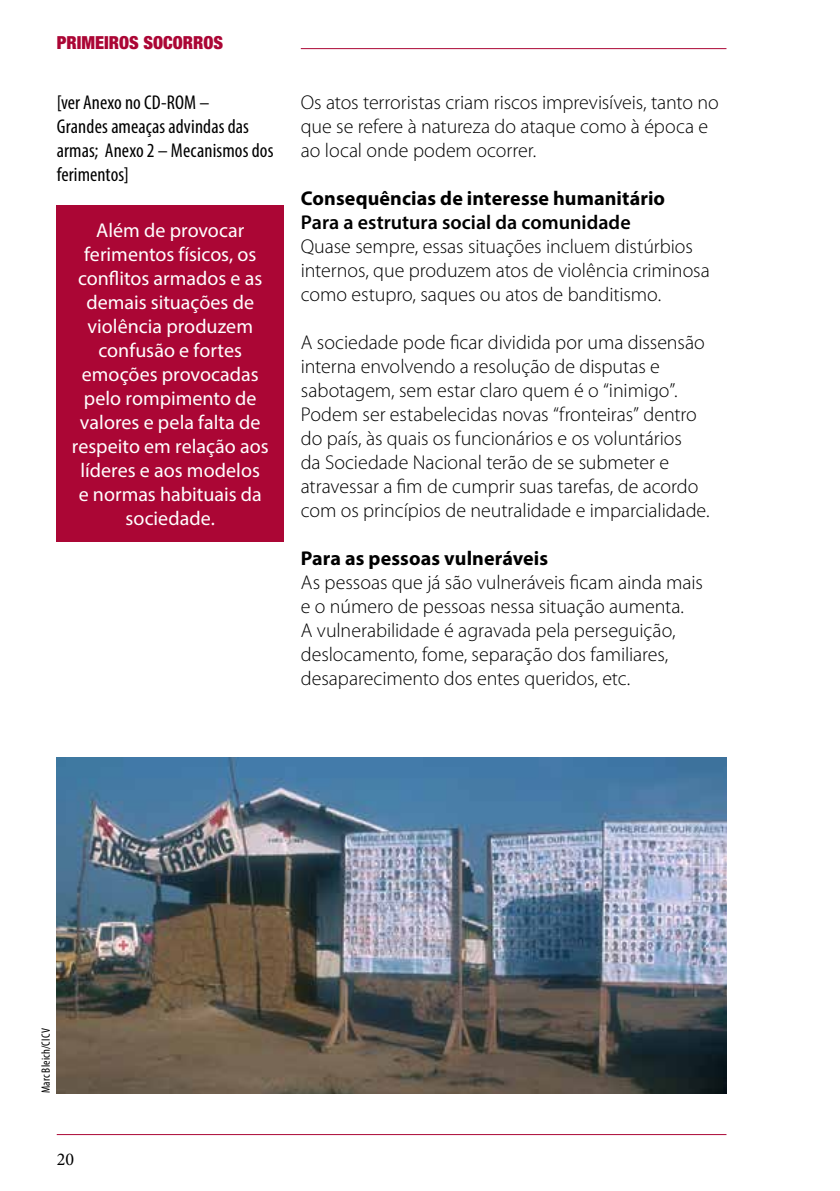
<style>
.page{position:relative;width:840px;height:1191px;background:#fff}
.page>*{position:absolute;margin:0;border:0;box-sizing:border-box;transform-origin:0 0}
.t1{font:300 20px/24px "Myriad Pro";letter-spacing:-.005em;color:#000}
.t2{font:20px/24px "Myriad Pro";color:#fff;text-align:center}
.t3{font:condensed 20px/24px "Myriad Pro";letter-spacing:.005em;color:#000}
.t4{font:700 20px "Myriad Pro";letter-spacing:.005em;color:#000}
.t5{font:600 20px "Myriad Pro";color:#000}
.t6{font:900 condensed 18px "Helvetica Neue LT Std";color:#ab0635}
.t7{font:18px "Minion Pro";color:#000}
.t8{font:condensed 12px "Myriad Pro";letter-spacing:.02em;color:#000}
</style>
<div class="page">
<hr style="left:300px;top:48px;width:426px;height:1px;background:#ab0635">
<hr style="left:57px;top:1134px;width:669px;height:1px;background:#ab0635">
<div style="left:57px;top:205px;width:226px;height:336px;background:#ab0635"></div>
<img style="left:57px;top:757px;width:669px;height:336px">
<p class="t6" style="left:57px;top:31px;width:168px">PRIMEIROS SOCORROS</p>
<p class="t3" style="left:57px;top:90px;width:218px">[ver Anexo no CD-ROM –<br>Grandes ameaças advindas das armas; Anexo 2 – Mecanismos dos ferimentos]</p>
<p class="t2" style="left:72px;top:218px;width:198px">Além de provocar ferimentos físicos, os conflitos armados e as demais situações de violência produzem confusão e fortes emoções provocadas pelo rompimento de valores e pela falta de respeito em relação aos líderes e aos modelos<br>e normas habituais da sociedade.</p>
<p class="t1" style="left:300px;top:90px;width:419px">Os atos terroristas criam riscos imprevisíveis, tanto no que se refere à natureza do ataque como à época e ao local onde podem ocorrer.</p>
<p class="t4" style="left:300px;top:185px;width:365px">Consequências de interesse humanitário</p>
<p class="t5" style="left:300px;top:210px;width:331px">Para a estrutura social da comunidade</p>
<p class="t1" style="left:300px;top:234px;width:410px">Quase sempre, essas situações incluem distúrbios internos, que produzem atos de violência criminosa como estupro, saques ou atos de banditismo.</p>
<p class="t1" style="left:300px;top:330px;width:410px">A sociedade pode ficar dividida por uma dissensão interna envolvendo a resolução de disputas e sabotagem, sem estar claro quem é o “inimigo”.<br>Podem ser estabelecidas novas “fronteiras” dentro do país, às quais os funcionários e os voluntários<br>da Sociedade Nacional terão de se submeter e atravessar a fim de cumprir suas tarefas, de acordo com os princípios de neutralidade e imparcialidade.</p>
<p class="t4" style="left:300px;top:545px;width:249px">Para as pessoas vulneráveis</p>
<p class="t1" style="left:300px;top:570px;width:403px">As pessoas que já são vulneráveis ficam ainda mais e o número de pessoas nessa situação aumenta.<br>A vulnerabilidade é agravada pela perseguição, deslocamento, fome, separação dos familiares, desaparecimento dos entes queridos, etc.</p>
<p class="t8" style="left:39px;top:1093px;width:67px;rotate:-90deg">Marc Bleich/CICV</p>
<p class="t7" style="left:57px;top:1147px;width:19px">20</p>
</div>
